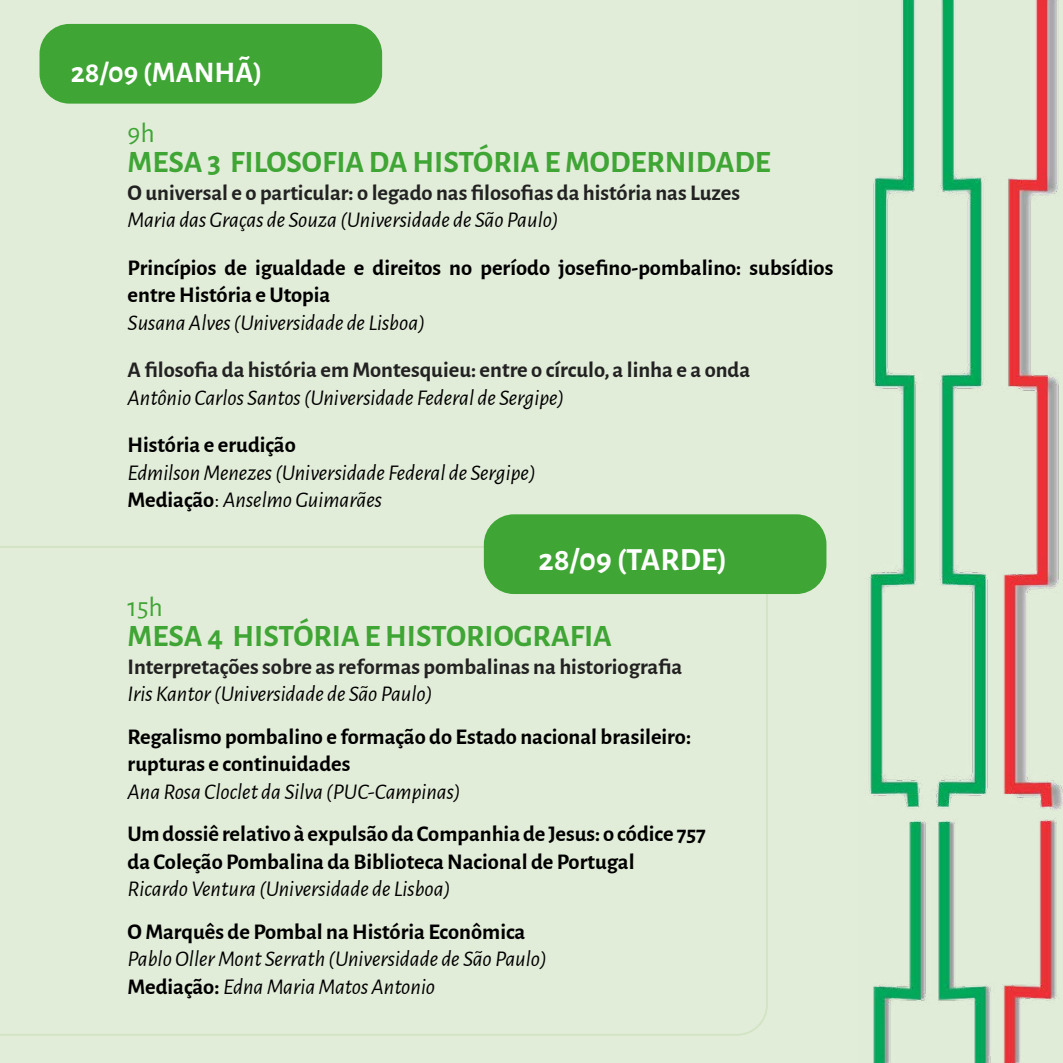
<style>
.page{position:relative;width:1063px;height:1063px;background:#fff}
.page>*{position:absolute;margin:0;border:0;box-sizing:border-box;transform-origin:0 0}
.t1{font:700 32.5px "Alegreya Sans";color:#fff}
.t2{font:700 31.25px "Alegreya Sans";color:#3fa535}
.t3{font:700 30px "Alegreya Sans";color:#fff}
.t4{font:27.5px "Alegreya Sans";color:#3fa535}
.t5{font:italic 22.5px/27.5px "Alegreya Sans";color:#000}
.t6{font:700 22.5px/27.5px "Alegreya Sans";color:#000}
.t7{font:700 22.5px "Alegreya Sans";color:#222}
.s1{font-weight:700;font-style:normal}
.s2{font-style:normal}
</style>
<div class="page">
<div style="left:0;top:0;width:859px;height:1063px;background:#e2edd9"></div>
<div style="left:0;top:546px;width:768px;height:490px;background:#e2edd9"></div>
<div style="left:484px;top:514px;width:342px;height:80px;background:#3fa535;border-radius:30px"></div>
<img style="left:859px;top:0;width:204px;height:1063px">
<div style="left:40px;top:24px;width:342px;height:80px;background:#3fa535;border-radius:30px"></div>
<h3 class="t3" style="left:71px;top:50px;width:193px">28/09 (MANHÃ)</h3>
<p class="t4" style="left:128px;top:114px;width:29px">9h</p>
<h2 class="t2" style="left:128px;top:139px;width:645px">MESA 3 FILOSOFIA DA HISTÓRIA E MODERNIDADE</h2>
<p class="t7" style="left:128px;top:176px;width:614px">O universal e o particular: o legado nas filosofias da história nas Luzes</p>
<p class="t5" style="left:128px;top:205px;width:432px">Maria das Graças de Souza (Universidade de São Paulo)</p>
<p class="t6" style="left:128px;top:252px;width:707px">Princípios de igualdade e direitos no período josefino-pombalino: subsídios entre História e Utopia</p>
<p class="t5" style="left:128px;top:308px;width:299px">Susana Alves (Universidade de Lisboa)</p>
<p class="t7" style="left:128px;top:353px;width:624px">A filosofia da história em Montesquieu: entre o círculo, a linha e a onda</p>
<p class="t5" style="left:128px;top:383px;width:438px">Antônio Carlos Santos (Universidade Federal de Sergipe)</p>
<p class="t6" style="left:128px;top:430px;width:170px">História e erudição</p>
<p class="t5" style="left:128px;top:458px;width:409px">Edmilson Menezes (Universidade Federal de Sergipe)<br><span class="s1">Mediação</span><span class="s2">:</span> Anselmo Guimarães</p>
<h1 class="t1" style="left:539px;top:535px;width:190px">28/09 (TARDE)</h1>
<p class="t4" style="left:128px;top:588px;width:37px">15h</p>
<h2 class="t2" style="left:128px;top:613px;width:486px">MESA 4 HISTÓRIA E HISTORIOGRAFIA</h2>
<p class="t7" style="left:128px;top:650px;width:556px">Interpretações sobre as reformas pombalinas na historiografia</p>
<p class="t5" style="left:128px;top:679px;width:306px">Iris Kantor (Universidade de São Paulo)</p>
<p class="t6" style="left:128px;top:721px;width:565px">Regalismo pombalino e formação do Estado nacional brasileiro: rupturas e continuidades</p>
<p class="t5" style="left:128px;top:777px;width:334px">Ana Rosa Cloclet da Silva (PUC-Campinas)</p>
<p class="t6" style="left:128px;top:819px;width:580px">Um dossiê relativo à expulsão da Companhia de Jesus: o códice 757 da Coleção Pombalina da Biblioteca Nacional de Portugal</p>
<p class="t5" style="left:128px;top:874px;width:324px">Ricardo Ventura (Universidade de Lisboa)</p>
<p class="t6" style="left:128px;top:916px;width:399px">O Marquês de Pombal na História Econômica</p>
<p class="t5" style="left:128px;top:944px;width:421px">Pablo Oller Mont Serrath (Universidade de São Paulo)<br><span class="s1">Mediação:</span> Edna Maria Matos Antonio</p>
</div>
